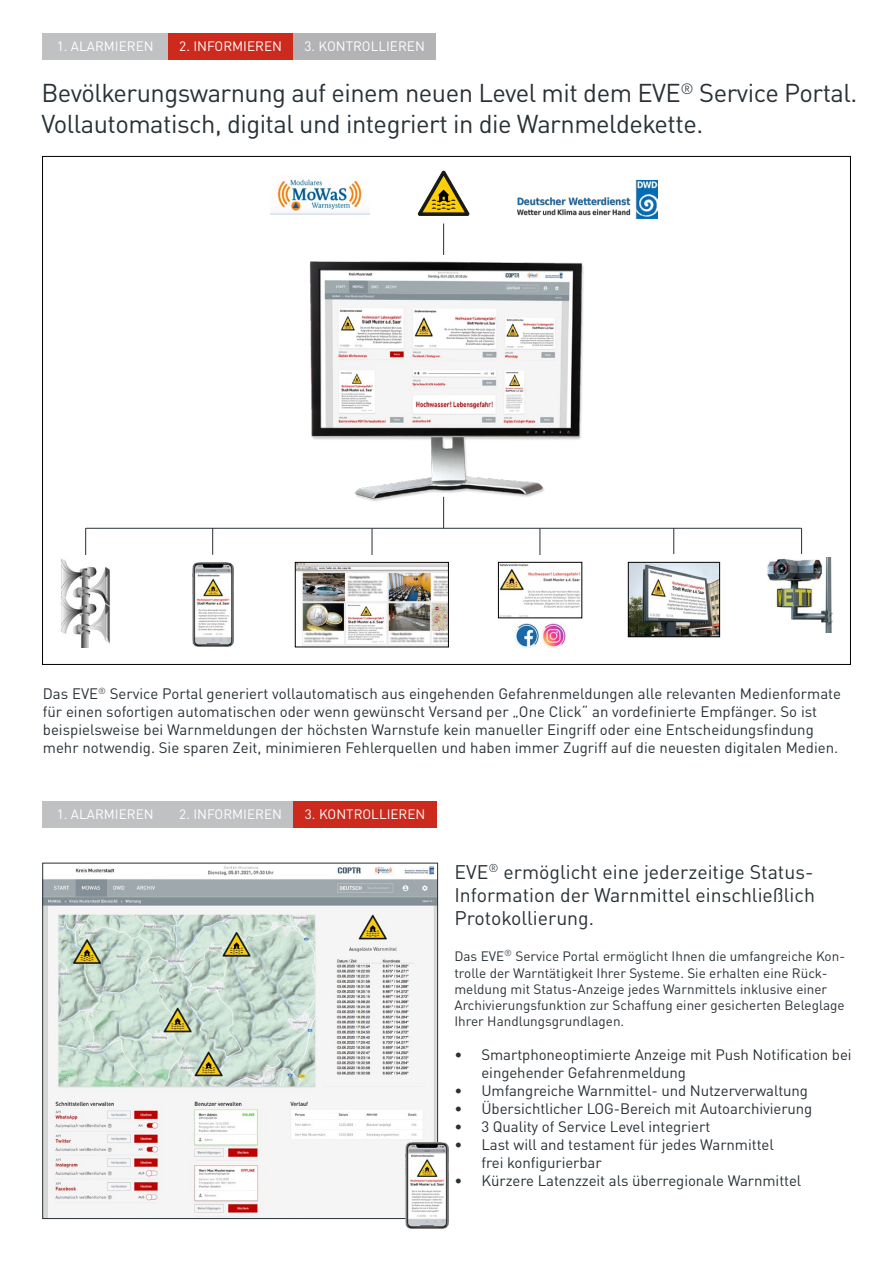
<style>
.page{position:relative;width:893px;height:1263px;background:#fff}
.page>*{position:absolute;margin:0;border:0;box-sizing:border-box;transform-origin:0 0}
.t1{font:25.5px/30.6px "DIN Pro";letter-spacing:-.02em;color:#293136}
.t2{font:19.5px/23.4px "DIN Pro";color:#293136;text-align:justify}
.t3{font:15px/18px "DIN Pro";letter-spacing:-.005em;color:#293136}
.t4{font:13.5px/16.2px "DIN Pro";color:#293136}
.t5{font:13.5px "DIN Pro";color:#fff}
</style>
<div class="page">
<img style="left:45px;top:866px;width:391px;height:351px">
<div style="left:43px;top:33px;width:300px;height:27px;background:#bfc1c3"></div>
<div style="left:168px;top:33px;width:125px;height:27px;background:#cb2a1d"></div>
<div style="left:293px;top:33px;width:143px;height:27px;background:#b3b3b6"></div>
<div style="left:43px;top:801px;width:300px;height:27px;background:#bfc1c3"></div>
<div style="left:293px;top:801px;width:144px;height:27px;background:#cb2a1d"></div>
<img style="left:405px;top:1142px;width:43px;height:86px">
<svg style="left:673px;top:529px;width:1px;height:25px"></svg>
<img style="left:630px;top:564px;width:88px;height:71px">
<div style="left:628px;top:562px;width:92px;height:75px;border:1px solid #000"></div>
<hr style="left:86px;top:528px;width:715px;height:1px;background:#293136">
<svg style="left:85px;top:528px;width:1px;height:27px"></svg>
<svg style="left:372px;top:528px;width:1px;height:27px"></svg>
<img style="left:192px;top:562px;width:42px;height:84px">
<svg style="left:540px;top:528px;width:1px;height:27px"></svg>
<img style="left:500px;top:564px;width:80px;height:52px">
<div style="left:498px;top:562px;width:84px;height:56px;border:1px solid #000"></div>
<img style="left:515px;top:623px;width:51px;height:25px">
<img style="left:297px;top:564px;width:150px;height:81px">
<div style="left:295px;top:562px;width:154px;height:85px;border:1px solid #000"></div>
<hr style="left:443px;top:497px;width:1px;height:31px;background:#293136">
<hr style="left:443px;top:223px;width:1px;height:32px;background:#293136">
<img style="left:310px;top:261px;width:274px;height:248px">
<img style="left:767px;top:557px;width:66px;height:75px">
<svg style="left:801px;top:528px;width:1px;height:26px"></svg>
<img style="left:61px;top:559px;width:49px;height:89px">
<svg style="left:212px;top:528px;width:1px;height:27px"></svg>
<svg style="left:418px;top:171px;width:51px;height:44px"></svg>
<img style="left:271px;top:179px;width:99px;height:35px">
<img style="left:517px;top:181px;width:141px;height:37px">
<p class="t5" style="left:57px;top:36px;width:98px">1. ALARMIEREN</p>
<p class="t5" style="left:179px;top:36px;width:104px">2. INFORMIEREN</p>
<p class="t5" style="left:304px;top:36px;width:122px">3. KONTROLLIEREN</p>
<h1 class="t1" style="left:41px;top:75px;width:817px">Bevölkerungswarnung auf einem neuen Level mit dem EVE<sup>®</sup> Service Portal.<br>Vollautomatisch, digital und integriert in die Warnmeldekette.</h1>
<p class="t3" style="left:43px;top:683px;width:800px">Das EVE<sup>®</sup> Service Portal generiert vollautomatisch aus eingehenden Gefahrenmeldungen alle relevanten Medienformate für einen sofortigen automatischen oder wenn gewünscht Versand per „One Click“ an vordefinierte Empfänger. So ist beispielsweise bei Warnmeldungen der höchsten Warnstufe kein manueller Eingriff oder eine Entscheidungsfindung mehr notwendig. Sie sparen Zeit, minimieren Fehlerquellen und haben immer Zugriff auf die neuesten digitalen Medien.</p>
<p class="t5" style="left:57px;top:804px;width:98px">1. ALARMIEREN</p>
<p class="t5" style="left:179px;top:804px;width:104px">2. INFORMIEREN</p>
<p class="t5" style="left:305px;top:804px;width:122px">3. KONTROLLIEREN</p>
<h2 class="t2" style="left:454px;top:858px;width:362px">EVE<sup>®</sup> ermöglicht eine jederzeitige Status-Information der Warnmittel einschließlich Protokollierung.</h2>
<p class="t4" style="left:454px;top:947px;width:392px">Das EVE<sup>®</sup> Service Portal ermöglicht Ihnen die umfangreiche Kon&shy;trolle der Warntätigkeit Ihrer Systeme. Sie erhalten eine Rück&shy;meldung mit Status-Anzeige jedes Warnmittels inklusive einer Archivierungsfunktion zur Schaffung einer gesicherten Beleglage Ihrer Handlungsgrundlagen.</p>
<p class="t3" style="left:481px;top:1044px;width:372px;text-indent:-27px">• Smartphoneoptimierte Anzeige mit Push Notification bei eingehender Gefahrenmeldung</p>
<p class="t3" style="left:454px;top:1080px;width:355px">• Umfangreiche Warnmittel- und Nutzerverwaltung</p>
<p class="t3" style="left:454px;top:1098px;width:359px">• Übersichtlicher LOG-Bereich mit Autoarchivierung</p>
<p class="t3" style="left:454px;top:1116px;width:257px">• 3 Quality of Service Level integriert</p>
<p class="t3" style="left:481px;top:1134px;width:294px;text-indent:-27px">• Last will and testament für jedes Warnmittel frei konfigurierbar</p>
<p class="t3" style="left:454px;top:1170px;width:348px">• Kürzere Latenzzeit als überregionale Warnmittel</p>
</div>
